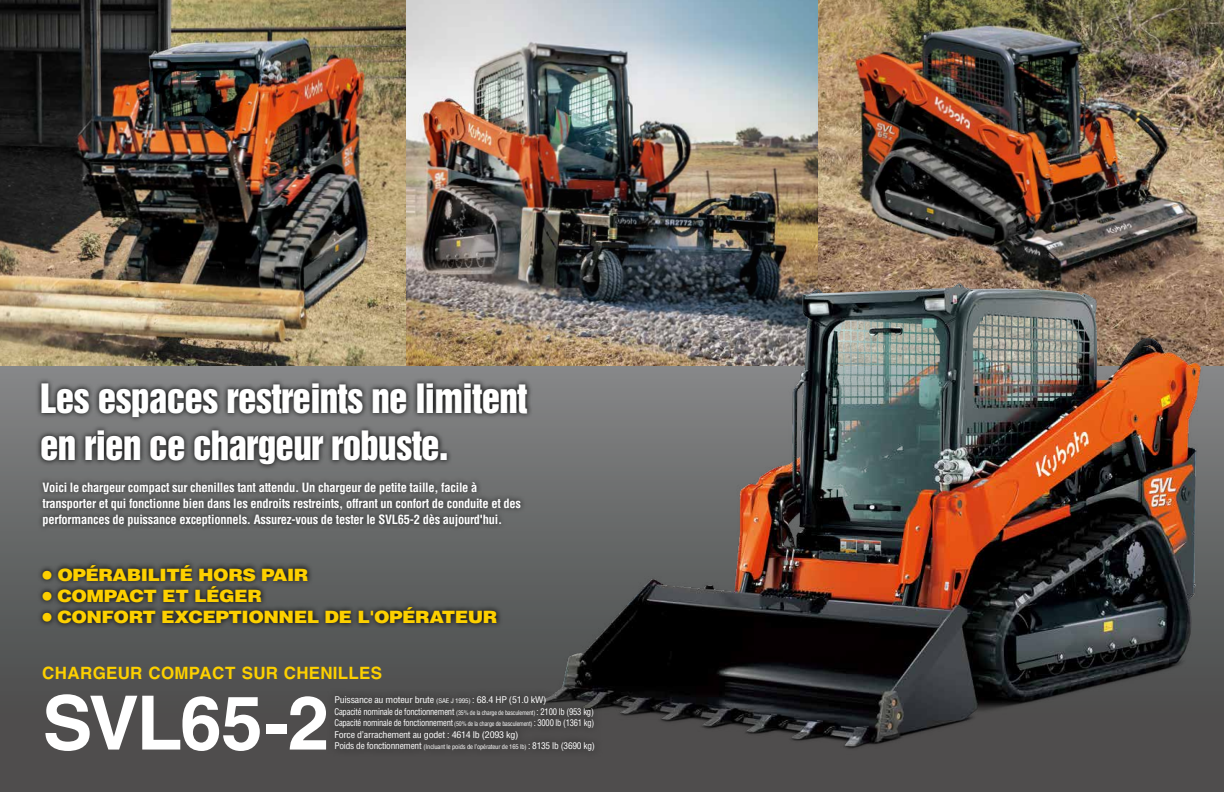
<style>
.page{position:relative;width:1224px;height:792px;background:#fff}
.page>*{position:absolute;margin:0;border:0;box-sizing:border-box;transform-origin:0 0}
.t1{font:700 75px "Helvetica";letter-spacing:-.03em;color:#fff}
.t2{font:37px/47px "Helvetica Inserat LT Std";letter-spacing:-.02em;color:#fff}
.t3{font:900 17px "Helvetica";letter-spacing:-.025em;color:#fdd000;scale:1.1 1}
.t4{font:700 17px "Helvetica";letter-spacing:.015em;color:#fdd000}
.t5{font:700 condensed 12.5px/16px "Helvetica";letter-spacing:-.02em;color:#fff}
.t6{font:condensed 9px/11.5px "Helvetica";letter-spacing:-.025em;color:#fff;scale:1.11 1}
.t7{font:condensed 6.3px "Helvetica";letter-spacing:-.025em;color:#fff;scale:1.04 1}
.s1{font-family:"Gothic BBB Pro";font-weight:500;font-size:10px}
.s2{font-size:6.3px}
.s3{font-size:9px}
</style>
<div class="page">
<img style="left:0;top:365px;width:1224px;height:427px">
<img style="left:0;top:0;width:1224px;height:365px">
<img style="left:524px;top:260px;width:700px;height:506px">
<svg style="left:36px;top:377px;width:497px;height:93px;background:#545556"></svg>
<div style="left:37px;top:476px;width:489px;height:56px;background:#000;opacity:.75"></div>
<div style="left:326px;top:687px;width:278px;height:73px;background:#464545"></div>
<svg style="left:37px;top:559px;width:465px;height:70px;background:#484a4a"></svg>
<h2 class="t2" style="left:40px;top:376px;width:489px">Les espaces restreints ne limitent en rien ce chargeur robuste.</h2>
<p class="t5" style="left:43px;top:479px;width:480px">Voici le chargeur compact sur chenilles tant attendu. Un chargeur de petite taille, facile à transporter et qui fonctionne bien dans les endroits restreints, offrant un confort de conduite et des performances de puissance exceptionnels. Assurez-vous de tester le SVL65-2 dès aujourd'hui.</p>
<h3 class="t3" style="left:42px;top:564px;width:243px"><span class="s1">●</span> OPÉRABILITÉ HORS PAIR</h3>
<h3 class="t3" style="left:42px;top:585px;width:201px"><span class="s1">●</span> COMPACT ET LÉGER</h3>
<h3 class="t3" style="left:42px;top:606px;width:415px"><span class="s1">●</span> CONFORT EXCEPTIONNEL DE L'OPÉRATEUR</h3>
<h3 class="t4" style="left:42px;top:662px;width:342px">CHARGEUR COMPACT SUR CHENILLES</h3>
<h1 class="t1" style="left:43px;top:677px;width:288px">SVL65-2</h1>
<p class="t6" style="left:334px;top:694px;width:236px">Puissance au moteur brute <span class="s2">(SAE J 1995)</span> : 68.4 HP (51.0 kW)<br>Capacité nominale de fonctionnement <span class="s2">(35% de la charge de basculement)</span> : 2100 lb (953 kg)<br>Capacité nominale de fonctionnement <span class="s2">(50% de la charge de basculement)</span> : 3000 lb (1361 kg)<br>Force d’arrachement au godet : 4614 lb (2093 kg)</p>
<p class="t7" style="left:334px;top:743px;width:252px"><span class="s3">Poids de fonctionnement</span> (Incluant le poids de l’opérateur de 165 lb) <span class="s3">: 8135 lb (3690 kg)</span></p>
</div>
